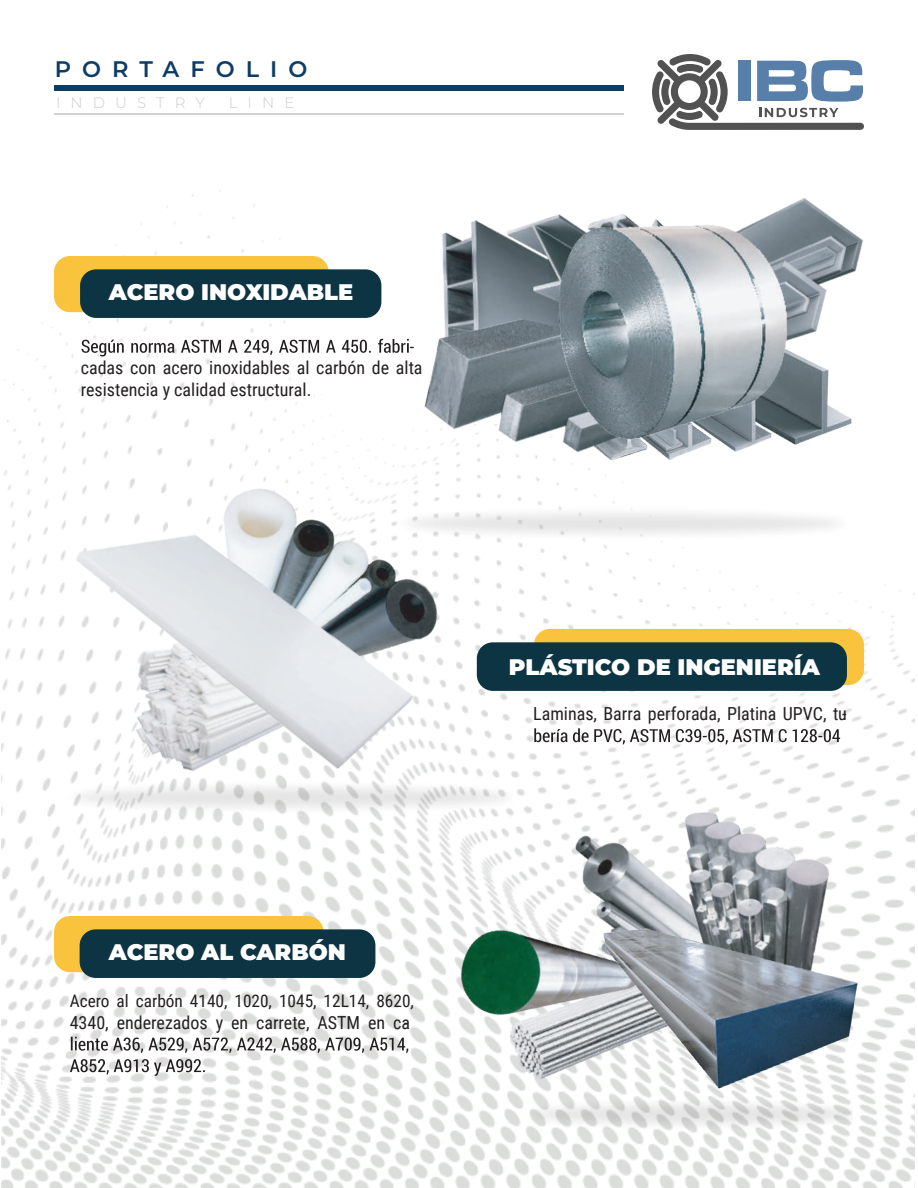
<style>
.page{position:relative;width:918px;height:1188px;background:#fff}
.page>*{position:absolute;margin:0;border:0;box-sizing:border-box;transform-origin:0 0}
.t1{font:900 22.5px "Montserrat";color:#fff}
.t2{font:600 22.5px "Montserrat";letter-spacing:.49em;color:#0d3c66}
.t3{font:18px/21.6px "Roboto Condensed";color:#231f20}
.t4{font:17.25px "Roboto Condensed";color:#231f20}
.t5{font:300 15px "Montserrat";letter-spacing:.67em;color:#cbcccb}
</style>
<div class="page">
<img style="left:2px;top:85px;width:913px;height:1103px">
<div style="left:54px;top:86px;width:570px;height:5px;background:#0b3d65"></div>
<hr style="left:54px;top:113px;width:569px;height:2px;background:#d1d2d4">
<img style="left:473px;top:502px;width:389px;height:42px">
<div style="left:54px;top:256px;width:275px;height:56px;background:#fac33e;border-radius:16px"></div>
<div style="left:80px;top:269px;width:301px;height:49px;background:#0c3442;border-radius:16px"></div>
<img style="left:71px;top:818px;width:271px;height:14px">
<div style="left:54px;top:916px;width:270px;height:56px;background:#fac33e;border-radius:16px"></div>
<div style="left:80px;top:929px;width:295px;height:49px;background:#0c3442;border-radius:16px"></div>
<div style="left:534px;top:629px;width:330px;height:56px;background:#fac33e;border-radius:16px"></div>
<div style="left:477px;top:642px;width:370px;height:49px;background:#0c3442;border-radius:16px"></div>
<img style="left:666px;top:378px;width:191px;height:106px">
<img style="left:438px;top:162px;width:236px;height:140px">
<img style="left:408px;top:302px;width:258px;height:198px">
<img style="left:674px;top:134px;width:241px;height:244px">
<img style="left:159px;top:446px;width:314px;height:277px">
<img style="left:517px;top:211px;width:320px;height:235px">
<img style="left:38px;top:474px;width:405px;height:324px">
<img style="left:54px;top:776px;width:288px;height:42px">
<img style="left:739px;top:759px;width:153px;height:279px">
<img style="left:342px;top:755px;width:397px;height:433px">
<img style="left:516px;top:1091px;width:59px;height:42px">
<img style="left:575px;top:855px;width:312px;height:315px">
<svg style="left:81px;top:339px;width:328px;height:18px"></svg>
<svg style="left:534px;top:728px;width:306px;height:16px"></svg>
<svg style="left:71px;top:1037px;width:337px;height:16px"></svg>
<svg style="left:70px;top:1059px;width:135px;height:17px"></svg>
<svg style="left:652px;top:54px;width:212px;height:76px"></svg>
<p class="t2" style="left:55px;top:54px;width:254px">PORTAFOLIO</p>
<p class="t5" style="left:56px;top:92px;width:150px">INDUSTRY</p>
<p class="t5" style="left:229px;top:92px;width:67px">LINE</p>
<p class="t1" style="left:109px;top:277px;width:246px">ACERO INOXIDABLE</p>
<p class="t3" style="left:81px;top:335px;width:343px;text-indent:329px">- cadas con acero inoxidables al carbón de alta resistencia y calidad estructural.</p>
<p class="t1" style="left:109px;top:937px;width:239px">ACERO AL CARBÓN</p>
<p class="t4" style="left:70px;top:988px;width:346px">Acero al carbón 4140, 1020, 1045, 12L14, 8620,</p>
<p class="t3" style="left:70px;top:1011px;width:342px">4340, enderezados y en carrete, ASTM en ca-</p>
<p class="t1" style="left:509px;top:652px;width:312px">PLÁSTICO DE INGENIERÍA</p>
<p class="t3" style="left:533px;top:703px;width:315px">Laminas, Barra perforada, Platina UPVC, tu-</p>
</div>
